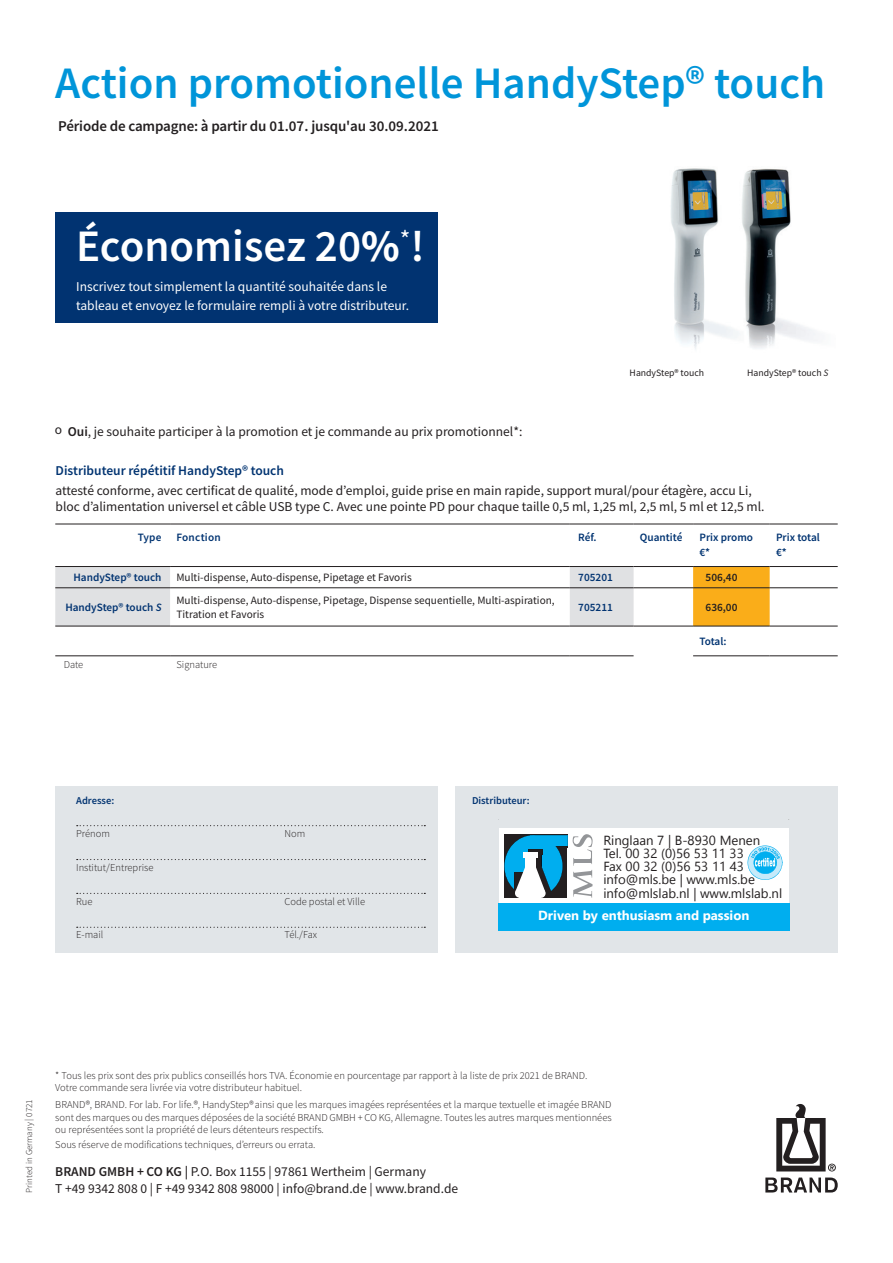
<style>
.page{position:relative;width:893px;height:1263px;background:#fff}
.page>*{position:absolute;margin:0;border:0;box-sizing:border-box;transform-origin:0 0}
.t1{font:600 45px "Source Sans Pro";color:#0095d9}
.t2{font:600 45px "Source Sans Pro";color:#fff}
.t3{font:600 15px "Source Sans Pro";letter-spacing:-.01em;color:#231f20}
.t4{font:13.5px/16.2px "Source Sans Pro";color:#231f20}
.t5{font:13.5px/19.5px "Source Sans Pro";color:#fff}
.t6{font:600 13.5px "Source Sans Pro";color:#013371}
.t7{font:13.2px/13.2px "Segoe UI";color:#231f20}
.t8{font:700 13.2px "Segoe UI";color:#fff}
.t9{font:11.25px/13.5px "Source Sans Pro";color:#231f20}
.t10{font:600 11.25px/15px "Source Sans Pro";color:#013371}
.t11{font:600 11.25px "Source Sans Pro";color:#231f20}
.t12{font:300 10.5px/12.6px "Source Sans Pro";color:#231f20}
.t13{font:600 10.5px "Source Sans Pro";color:#013371}
.t14{font:9.75px "Source Sans Pro";color:#231f20}
.t15{font:300 9px "Source Sans Pro";color:#231f20}
.s1{font-weight:700}
.s2{font-weight:600}
.s3{font-style:italic}
</style>
<div class="page">
<div style="left:55px;top:212px;width:383px;height:111px;background:#013371"></div>
<svg style="left:765px;top:1177px;width:73px;height:15px"></svg>
<svg style="left:776px;top:1104px;width:60px;height:67px"></svg>
<img style="left:671px;top:168px;width:146px;height:181px">
<svg style="left:55px;top:567px;width:579px;height:59px"></svg>
<div style="left:693px;top:567px;width:77px;height:59px;background:#faad19"></div>
<hr style="left:55px;top:626px;width:115px;height:1px;background:#231f20">
<hr style="left:170px;top:626px;width:400px;height:1px;background:#231f20">
<hr style="left:570px;top:626px;width:64px;height:1px;background:#231f20">
<hr style="left:634px;top:626px;width:59px;height:1px;background:#231f20">
<hr style="left:693px;top:626px;width:77px;height:1px;background:#231f20">
<hr style="left:770px;top:626px;width:68px;height:1px;background:#231f20">
<hr style="left:693px;top:655px;width:77px;height:1px;background:#231f20">
<hr style="left:770px;top:655px;width:68px;height:1px;background:#231f20">
<hr style="left:55px;top:524px;width:115px;height:1px;background:#231f20">
<hr style="left:170px;top:524px;width:400px;height:1px;background:#231f20">
<hr style="left:570px;top:524px;width:64px;height:1px;background:#231f20">
<hr style="left:634px;top:524px;width:59px;height:1px;background:#231f20">
<hr style="left:693px;top:524px;width:77px;height:1px;background:#231f20">
<hr style="left:770px;top:524px;width:68px;height:1px;background:#231f20">
<hr style="left:55px;top:566px;width:115px;height:1px;background:#231f20">
<hr style="left:170px;top:566px;width:400px;height:1px;background:#231f20">
<hr style="left:570px;top:566px;width:64px;height:1px;background:#231f20">
<hr style="left:634px;top:566px;width:59px;height:1px;background:#231f20">
<hr style="left:693px;top:566px;width:77px;height:1px;background:#231f20">
<hr style="left:770px;top:566px;width:68px;height:1px;background:#231f20">
<hr style="left:55px;top:655px;width:115px;height:1px;background:#231f20">
<hr style="left:170px;top:655px;width:400px;height:1px;background:#231f20">
<hr style="left:570px;top:655px;width:64px;height:1px;background:#231f20">
<hr style="left:55px;top:587px;width:115px;height:1px;background:#231f20">
<hr style="left:170px;top:587px;width:400px;height:1px;background:#231f20">
<hr style="left:570px;top:587px;width:64px;height:1px;background:#231f20">
<hr style="left:634px;top:587px;width:59px;height:1px;background:#231f20">
<hr style="left:693px;top:587px;width:77px;height:1px;background:#231f20">
<hr style="left:770px;top:587px;width:68px;height:1px;background:#231f20">
<div style="left:455px;top:786px;width:383px;height:166px;background:#e1e5e8"></div>
<div style="left:55px;top:786px;width:383px;height:166px;background:#e1e5e8"></div>
<svg style="left:77px;top:825px;width:348px;height:1px"></svg>
<svg style="left:77px;top:859px;width:348px;height:1px"></svg>
<svg style="left:77px;top:893px;width:348px;height:1px"></svg>
<svg style="left:77px;top:927px;width:348px;height:1px"></svg>
<div style="left:499px;top:828px;width:290px;height:102px;background:#fff"></div>
<div style="left:499px;top:903px;width:291px;height:27px;background:#00aeef"></div>
<svg style="left:748px;top:845px;width:34px;height:35px"></svg>
<svg style="left:504px;top:834px;width:89px;height:64px"></svg>
<h1 class="t1" style="left:55px;top:53px;width:771px">Action promotionelle HandyStep® touch</h1>
<h2 class="t3" style="left:58px;top:116px;width:382px">Période de campagne: à partir du 01.07. jusqu'au 30.09.2021</h2>
<h1 class="t2" style="left:76px;top:216px;width:350px">Économisez 20<span class="s1">%</span><sup>*</sup>!</h1>
<p class="t5" style="left:76px;top:276px;width:334px">Inscrivez tout simplement la quantité souhaitée dans le tableau et envoyez le formulaire rempli à votre distributeur.</p>
<p class="t4" style="left:68px;top:423px;width:456px"><span class="s2">Oui</span>, je souhaite participer à la promotion et je commande au prix promotionnel*:</p>
<p class="t14" style="left:630px;top:366px;width:76px">HandyStep® touch</p>
<p class="t14" style="left:747px;top:366px;width:83px">HandyStep® touch <span class="s3">S</span></p>
<p class="t6" style="left:56px;top:461px;width:230px">Distributeur répétitif HandyStep® touch</p>
<p class="t4" style="left:56px;top:482px;width:710px">attesté conforme, avec certificat de qualité, mode d’emploi, guide prise en main rapide, support mural/pour étagère, accu Li, bloc d’alimentation universel et câble USB type C. Avec une pointe PD pour chaque taille 0,5 ml, 1,25 ml, 2,5 ml, 5 ml et 12,5 ml.</p>
<p class="t10" style="left:138px;top:530px;width:25px">Type</p>
<p class="t10" style="left:176px;top:530px;width:46px">Fonction</p>
<p class="t10" style="left:578px;top:530px;width:20px">Réf.</p>
<p class="t10" style="left:640px;top:529px;width:44px">Quantité</p>
<p class="t10" style="left:699px;top:529px;width:55px">Prix promo €*</p>
<p class="t10" style="left:776px;top:529px;width:45px">Prix total €*</p>
<p class="t10" style="left:73px;top:570px;width:90px">HandyStep® touch</p>
<p class="t9" style="left:176px;top:571px;width:237px">Multi-dispense, Auto-dispense, Pipetage et Favoris</p>
<p class="t10" style="left:578px;top:570px;width:36px">705201</p>
<p class="t11" style="left:706px;top:570px;width:33px">506,40</p>
<p class="t10" style="left:65px;top:600px;width:98px">HandyStep® touch <span class="s3">S</span></p>
<p class="t9" style="left:176px;top:594px;width:380px">Multi-dispense, Auto-dispense, Pipetage, Dispense sequentielle, Multi-aspiration,<br>Titration et Favoris</p>
<p class="t10" style="left:578px;top:600px;width:36px">705211</p>
<p class="t11" style="left:706px;top:600px;width:33px">636,00</p>
<p class="t10" style="left:699px;top:633px;width:29px">Total:</p>
<p class="t12" style="left:64px;top:658px;width:21px">Date</p>
<p class="t12" style="left:176px;top:658px;width:42px">Signature</p>
<p class="t13" style="left:76px;top:794px;width:40px">Adresse:</p>
<p class="t12" style="left:76px;top:827px;width:35px">Prénom</p>
<p class="t12" style="left:285px;top:827px;width:22px">Nom</p>
<p class="t12" style="left:76px;top:861px;width:79px">Institut/Entreprise</p>
<p class="t12" style="left:76px;top:895px;width:18px">Rue</p>
<p class="t12" style="left:285px;top:895px;width:82px">Code postal et Ville</p>
<p class="t12" style="left:76px;top:929px;width:29px">E-mail</p>
<p class="t12" style="left:285px;top:929px;width:34px">Tél./Fax</p>
<p class="t13" style="left:472px;top:794px;width:59px">Distributeur:</p>
<p class="t7" style="left:603px;top:833px;width:180px">Ringlaan 7 | B-8930 Menen<br>Tel. 00 32 (0)56 53 11 33<br>Fax 00 32 (0)56 53 11 43 info@mls.be | www.mls.be info@mlslab.nl | www.mlslab.nl</p>
<p class="t8" style="left:538px;top:905px;width:213px">Driven by enthusiasm and passion</p>
<p class="t15" style="left:24px;top:1192px;width:95px;rotate:-90deg">Printed in Germany | 0721</p>
<p class="t12" style="left:55px;top:1069px;width:534px">* Tous les prix sont des prix publics conseillés hors TVA. Économie en pourcentage par rapport à la liste de prix 2021 de BRAND.<br>Votre commande sera livrée via votre distributeur habituel.</p>
<p class="t12" style="left:55px;top:1098px;width:558px;text-align:justify">BRAND®, BRAND. For lab. For life.®, HandyStep®ainsi que les marques imagées représentées et la marque textuelle et imagée BRAND sont des marques ou des marques déposées de la société BRAND GMBH + CO KG, Allemagne. Toutes les autres marques mentionnées ou représentées sont la propriété de leurs détenteurs respectifs.</p>
<p class="t12" style="left:55px;top:1138px;width:262px">Sous réserve de modifications techniques, d’erreurs ou errata.</p>
<p class="t4" style="left:55px;top:1164px;width:404px"><span class="s2">BRAND GMBH + CO KG |</span> P.O. Box 1155 | 97861 Wertheim | Germany<br>T +49 9342 808 0 | F +49 9342 808 98000 | info@brand.de | www.brand.de</p>
</div>
